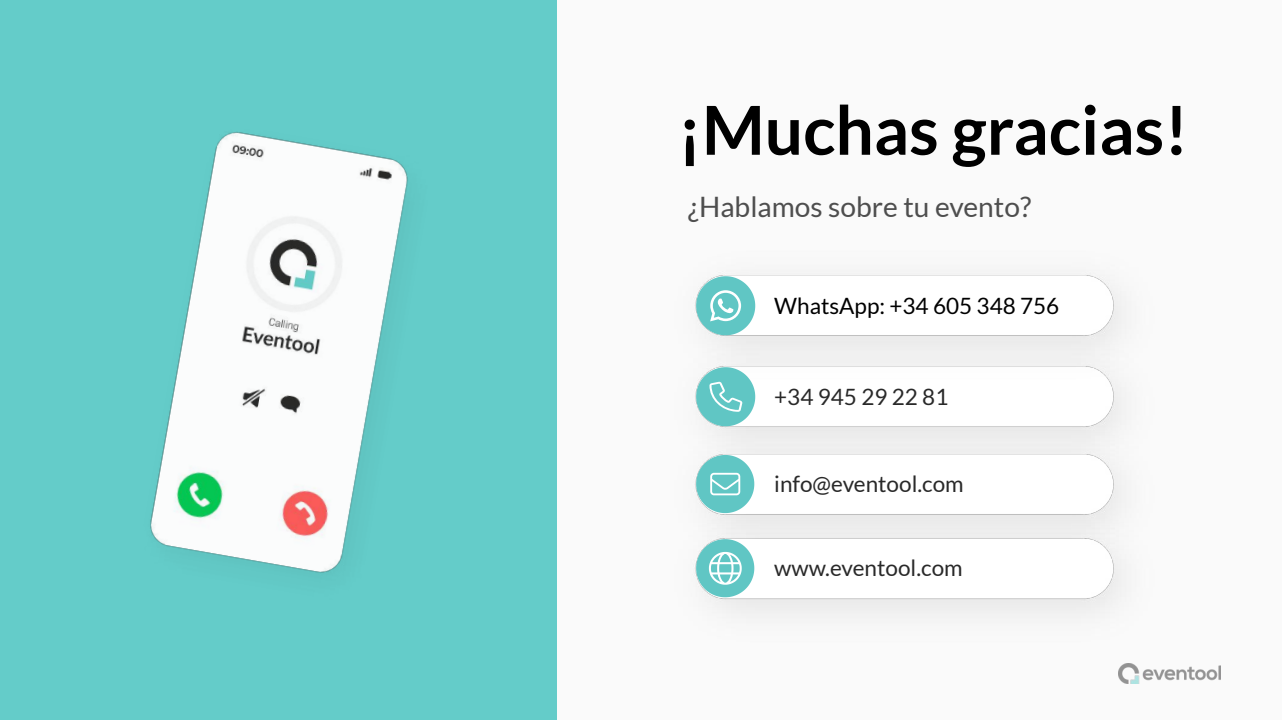
<style>
.page{position:relative;width:1282px;height:720px;background:#fff}
.page>*{position:absolute;margin:0;border:0;box-sizing:border-box;transform-origin:0 0}
.t1{font:700 67.5px "Lato";color:#000}
.t2{font:28.12px "Lato";color:#4e4e4e}
.t3{font:22.5px "Lato";color:#292929}
.t4{font:22.5px "Lato";color:#000}
</style>
<div class="page">
<div style="left:0;top:0;width:1281px;height:720px;background:#fafafa"></div>
<img style="left:695px;top:407px;width:424px;height:84px">
<img style="left:695px;top:491px;width:424px;height:120px">
<img style="left:695px;top:275px;width:424px;height:127px">
<svg style="left:696px;top:276px;width:59px;height:59px"></svg>
<div style="left:0;top:0;width:556px;height:720px;background:#64ccc9"></div>
<svg style="left:696px;top:367px;width:59px;height:59px"></svg>
<img style="left:150px;top:132px;width:258px;height:442px">
<svg style="left:696px;top:455px;width:58px;height:58px"></svg>
<img style="left:1118px;top:663px;width:102px;height:21px">
<svg style="left:696px;top:539px;width:58px;height:58px"></svg>
<h1 class="t1" style="left:677px;top:88px;width:512px">¡Muchas gracias!</h1>
<p class="t2" style="left:688px;top:189px;width:345px">¿Hablamos sobre tu evento?</p>
<p class="t4" style="left:774px;top:292px;width:286px">WhatsApp: +34 605 348 756</p>
<p class="t3" style="left:774px;top:383px;width:176px">+34 945 29 22 81</p>
<p class="t3" style="left:774px;top:470px;width:191px">info@eventool.com</p>
<p class="t3" style="left:774px;top:554px;width:190px">www.eventool.com</p>
</div>
